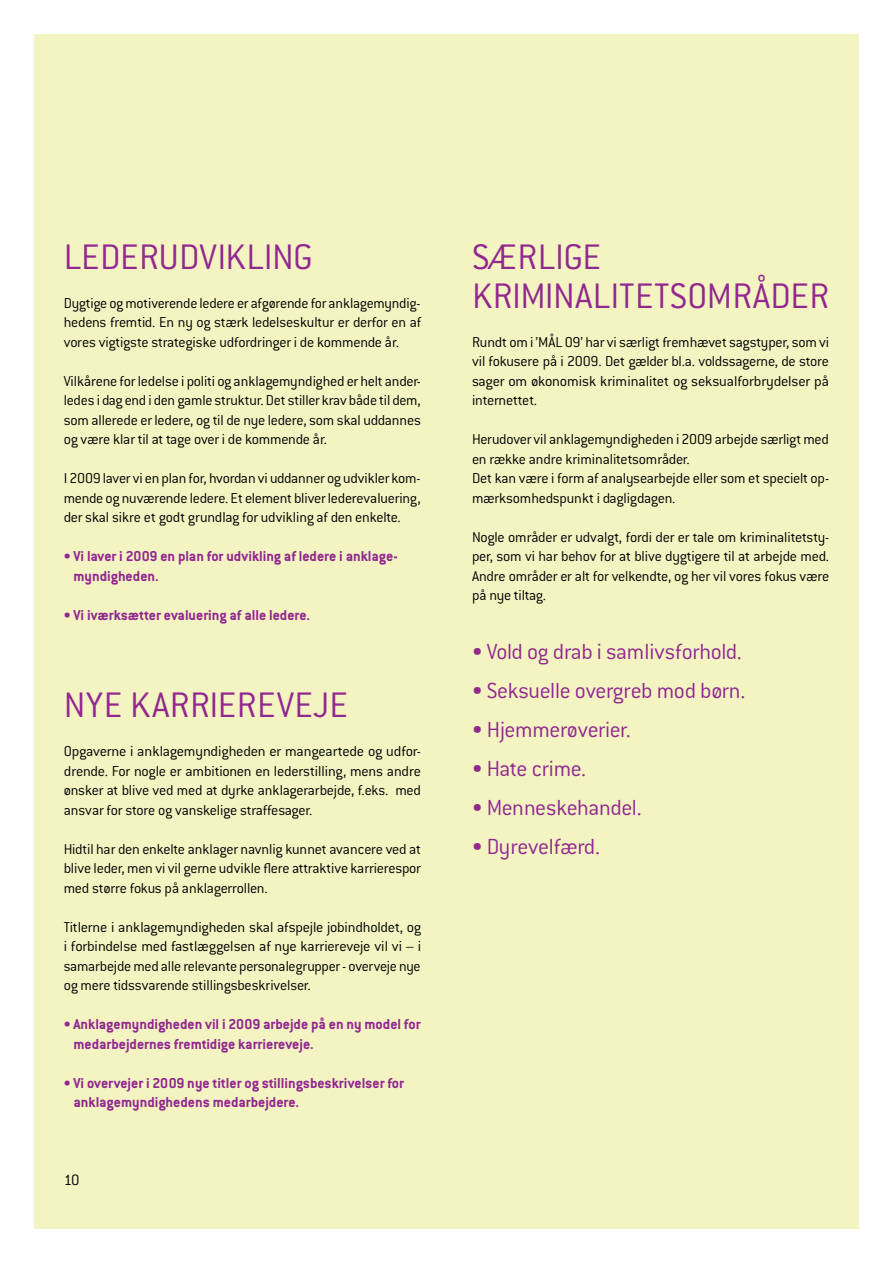
<style>
.page{position:relative;width:893px;height:1263px;background:#fff}
.page>*{position:absolute;margin:0;border:0;box-sizing:border-box;transform-origin:0 0}
.t1{font:300 39px/39px "Conduit ITC";letter-spacing:.01em;color:#92278f}
.t2{font:300 24px "Conduit ITC";letter-spacing:-.015em;color:#92278f}
.t3{font:300 16.5px "Conduit ITC";color:#000}
.t4{font:300 15.75px/19.5px "Conduit ITC";letter-spacing:-.015em;color:#000;text-align:justify}
.t5{font:700 15.75px/19.5px "Conduit ITC";color:#92278f}
</style>
<div class="page">
<div style="left:34px;top:34px;width:825px;height:1195px;background:#f3f4c2"></div>
<h1 class="t1" style="left:64px;top:237px;width:251px">LEDERUDVIKLING</h1>
<p class="t4" style="left:64px;top:293px;width:359px">Dygtige og motiverende ledere er afgørende for anklagemyndig&shy;hedens fremtid. En ny og stærk ledelseskultur er derfor en af vores vigtigste strategiske udfordringer i de kommende år.</p>
<p class="t4" style="left:64px;top:371px;width:359px">Vilkårene for ledelse i politi og anklagemyndighed er helt ander&shy;ledes i dag end i den gamle struktur. Det stiller krav både til dem, som allerede er ledere, og til de nye ledere, som skal uddannes og være klar til at tage over i de kommende år.</p>
<p class="t4" style="left:64px;top:468px;width:358px">I 2009 laver vi en plan for, hvordan vi uddanner og udvikler kom&shy;mende og nuværende ledere. Et element bliver lederevaluering, der skal sikre et godt grundlag for udvikling af den enkelte.</p>
<p class="t5" style="left:73px;top:546px;width:326px;text-indent:-10px">• Vi laver i 2009 en plan for udvikling af ledere i anklage&shy;myndigheden.</p>
<p class="t5" style="left:64px;top:605px;width:248px">• Vi iværksætter evaluering af alle ledere.</p>
<h1 class="t1" style="left:64px;top:685px;width:286px">NYE KARRIEREVEJE</h1>
<p class="t4" style="left:64px;top:741px;width:359px">Opgaverne i anklagemyndigheden er mangeartede og udfor&shy;drende. For nogle er ambitionen en lederstilling, mens andre ønsker at blive ved med at dyrke anklagerarbejde, f.eks. med ansvar for store og vanskelige straffesager.</p>
<p class="t4" style="left:64px;top:839px;width:359px">Hidtil har den enkelte anklager navnlig kunnet avancere ved at blive leder, men vi vil gerne udvikle flere attraktive karrierespor med større fokus på anklagerrollen.</p>
<p class="t4" style="left:64px;top:917px;width:359px">Titlerne i anklagemyndigheden skal afspejle jobindholdet, og i forbindelse med fastlæggelsen af nye karriereveje vil vi – i samarbejde med alle relevante personalegrupper - overveje nye og mere tidssvarende stillingsbeskrivelser.</p>
<p class="t5" style="left:73px;top:1014px;width:349px;text-indent:-10px">• Anklagemyndigheden vil i 2009 arbejde på en ny model for medarbejdernes fremtidige karriereveje.</p>
<p class="t5" style="left:73px;top:1073px;width:332px;text-indent:-10px">• Vi overvejer i 2009 nye titler og stillingsbeskrivelser for anklagemyndighedens medarbejdere.</p>
<p class="t3" style="left:64px;top:1171px;width:17px">10</p>
<h1 class="t1" style="left:472px;top:237px;width:359px">SÆRLIGE<br>KRIMINALITETSOMRÅDER</h1>
<p class="t4" style="left:472px;top:332px;width:359px">Rundt om i ’MÅL 09’ har vi særligt fremhævet sagstyper, som vi vil fokusere på i 2009. Det gælder bl.a. voldssagerne, de store sager om økonomisk kriminalitet og seksualforbrydelser på internettet.</p>
<p class="t4" style="left:472px;top:429px;width:359px;text-align:left">Herudover vil anklagemyndigheden i 2009 arbejde særligt med en række andre kriminalitetsområder.<br>Det kan være i form af analysearbejde eller som et specielt op&shy;mærksomhedspunkt i dagligdagen.</p>
<p class="t4" style="left:472px;top:527px;width:359px">Nogle områder er udvalgt, fordi der er tale om kriminalitetsty&shy;per, som vi har behov for at blive dygtigere til at arbejde med.<br>Andre områder er alt for velkendte, og her vil vores fokus være på nye tiltag.</p>
<h2 class="t2" style="left:472px;top:638px;width:271px">• Vold og drab i samlivsforhold.</h2>
<h2 class="t2" style="left:472px;top:677px;width:275px">• Seksuelle overgreb mod børn.</h2>
<h2 class="t2" style="left:472px;top:716px;width:160px">• Hjemmerøverier.</h2>
<h2 class="t2" style="left:472px;top:755px;width:116px">• Hate crime.</h2>
<h2 class="t2" style="left:472px;top:794px;width:171px">• Menneskehandel.</h2>
<h2 class="t2" style="left:472px;top:833px;width:129px">• Dyrevelfærd.</h2>
</div>
